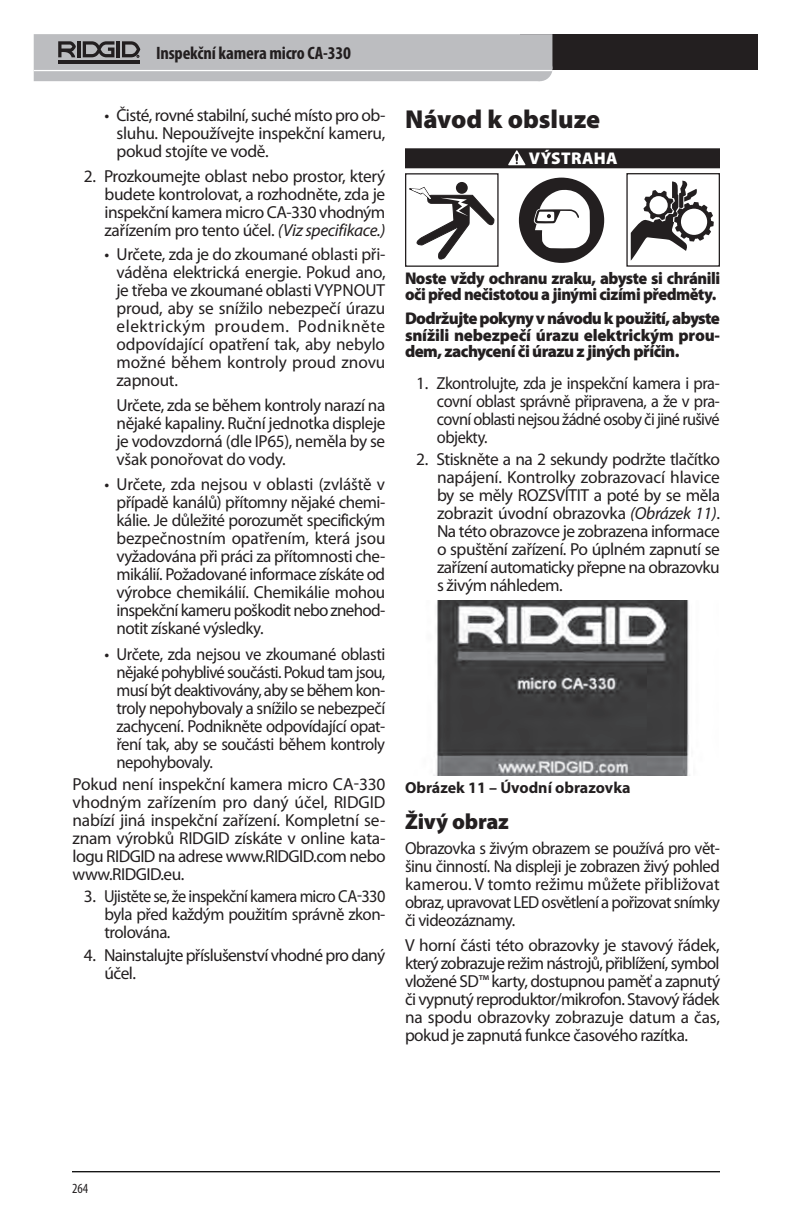
<style>
.page{position:relative;width:792px;height:1224px;background:#fff}
.page>*{position:absolute;margin:0;border:0;box-sizing:border-box;transform-origin:0 0}
.Head-Major{font:900 26px "Myriad Pro";color:#231f20}
.Head-Sub1{font:900 22px "Myriad Pro";letter-spacing:-.01em;color:#231f20}
.t1{font:700 condensed 18px "Myriad Pro";letter-spacing:-.01em;color:#231f20}
.Body-Bullets{font:17.4px/18px "Myriad Pro";letter-spacing:-.02em;color:#231f20;text-align:justify}
.Body-Indent{font:17.4px/18px "Myriad Pro";letter-spacing:-.035em;color:#231f20;text-align:justify}
.Body-Text{font:17.4px/18px "Myriad Pro";letter-spacing:-.03em;color:#231f20;text-align:justify}
.Body-Text-2{font:17.4px/18px "Myriad Pro";letter-spacing:-.03em;color:#231f20;text-align:justify;scale:.96 1}
.Warning_Text{font:900 17px/16.6px "Myriad Pro";letter-spacing:-.03em;color:#231f20;text-align:justify}
.Warning_Text-2{font:900 17px/16.4px "Myriad Pro";letter-spacing:-.03em;color:#231f20;scale:.96 1}
.Warning_Head{font:900 17px "Myriad Pro";color:#fff}
.Body-Fig___Caption{font:700 16px "Myriad Pro";color:#231f20}
.t2{font:condensed 14px "Myriad Pro";color:#231f20}
.s1{font-style:italic}
</style>
<div class="page">
<div style="left:405px;top:148px;width:315px;height:20px;background:#231f20"></div>
<svg style="left:508px;top:165px;width:17px;height:1px"></svg>
<svg style="left:508px;top:150px;width:18px;height:15px"></svg>
<div style="left:456px;top:182px;width:12px;height:12px;background:#231f20;border-radius:50%"></div>
<svg style="left:409px;top:187px;width:85px;height:72px"></svg>
<div style="left:405px;top:173px;width:94px;height:94px;border:1px solid #231f20"></div>
<svg style="left:519px;top:178px;width:85px;height:85px"></svg>
<svg style="left:631px;top:181px;width:83px;height:80px"></svg>
<div style="left:626px;top:173px;width:94px;height:94px;border:1px solid #231f20"></div>
<img style="left:436px;top:600px;width:253px;height:175px">
<div style="left:520px;top:34px;width:238px;height:36px;background:#231f20"></div>
<svg style="left:34px;top:34px;width:518px;height:47px;background:#b7b7ba"></svg>
<hr style="left:72px;top:1171px;width:648px;height:1px;background:#000">
<p class="t1" style="left:156px;top:42px;width:196px">Inspekční kamera micro CA-330</p>
<p class="Body-Bullets" style="left:117px;top:106px;width:270px;text-indent:-12px">• Čisté, rovné stabilní, suché místo pro ob&shy;sluhu. Nepoužívejte inspekční kameru, pokud stojíte ve vodě.</p>
<p class="Body-Indent" style="left:105px;top:167px;width:282px;text-indent:-21px">2. Prozkoumejte oblast nebo prostor, který budete kontrolovat, a rozhodněte, zda je inspekční kamera micro CA-330 vhodným zařízením pro tento účel. <span class="s1">(Viz specifikace.)</span></p>
<p class="Body-Bullets" style="left:117px;top:245px;width:271px;text-align:left;text-indent:-12px">• Určete, zda je do zkoumané oblasti při&shy;váděna elektrická energie. Pokud ano, je třeba ve zkoumané oblasti vypnout proud, aby se snížilo nebezpečí úrazu elektrickým proudem. Podnikněte odpovídající opatření tak, aby nebylo možné během kontroly proud znovu zapnout.</p>
<p class="Body-Bullets" style="left:117px;top:396px;width:271px">Určete, zda se během kontroly narazí na nějaké kapaliny. Ruční jednotka displeje je vodovzdorná (dle IP65), neměla by se však ponořovat do vody.</p>
<p class="Body-Bullets" style="left:117px;top:475px;width:270px;text-indent:-12px">• Určete, zda nejsou v oblasti (zvláště v případě kanálů) přítomny nějaké chemi&shy;kálie. Je důležité porozumět specifickým bezpečnostním opatřením, která jsou vyžadována při práci za přítomnosti che&shy;mikálií. Požadované informace získáte od výrobce chemikálií. Chemikálie mohou inspekční kameru poškodit nebo znehod&shy;notit získané výsledky.</p>
<p class="Body-Bullets" style="left:117px;top:645px;width:271px;text-indent:-12px">• Určete, zda nejsou ve zkoumané oblasti nějaké pohyblivé součásti. Pokud tam jsou, musí být deaktivovány, aby se během kon&shy;troly nepohybovaly a snížilo se nebezpečí zachycení. Podnikněte odpovídající opat&shy;ření tak, aby se součásti během kontroly nepohybovaly.</p>
<p class="Body-Text" style="left:73px;top:774px;width:315px">Pokud není inspekční kamera micro CA-330 vhodným zařízením pro daný účel, RIDGID nabízí jiná inspekční zařízení. Kompletní se&shy;znam výrobků RIDGID získáte v online kata&shy;logu RIDGID na adrese www.RIDGID.com nebo www.RIDGID.eu.</p>
<p class="Body-Indent" style="left:105px;top:886px;width:282px;text-indent:-21px">3. Ujistěte se, že inspekční kamera micro CA-330 byla před každým použitím správně zkon&shy;trolována.</p>
<p class="Body-Indent" style="left:105px;top:946px;width:282px;text-indent:-21px">4. Nainstalujte příslušenství vhodné pro daný účel.</p>
<p class="Head-Major" style="left:405px;top:101px;width:197px">Návod k obsluze</p>
<p class="Warning_Head" style="left:529px;top:147px;width:13px">výstraha</p>
<p class="Warning_Text-2" style="left:405px;top:269px;width:330px">Noste vždy ochranu zraku, abyste si chránili oči před nečistotou a jinými cizími předměty.</p>
<p class="Warning_Text" style="left:405px;top:309px;width:317px">Dodržujte pokyny v návodu k použití, abyste snížili nebezpečí úrazu elektrickým prou&shy;dem, zachycení či úrazu z jiných příčin.</p>
<p class="Body-Indent" style="left:437px;top:374px;width:285px;text-indent:-21px">1. Zkontrolujte, zda je inspekční kamera i pra&shy;covní oblast správně připravena, a že v pra&shy;covní oblasti nejsou žádné osoby či jiné rušivé objekty.</p>
<p class="Body-Indent" style="left:437px;top:450px;width:285px;text-indent:-21px">2. Stiskněte a na 2 sekundy podržte tlačítko napájení. Kontrolky zobrazovací hlavice by se měly ROZSVÍTIT a poté by se měla zobrazit úvodní obrazovka <span class="s1">(Obrázek 11)</span>.<br>Na této obrazovce je zobrazena informace o spuštění zařízení. Po úplném zapnutí se zařízení automaticky přepne na obrazovku s živým náhledem.</p>
<p class="Body-Fig___Caption" style="left:405px;top:777px;width:227px">Obrázek 11 – Úvodní obrazovka</p>
<p class="Head-Sub1" style="left:405px;top:806px;width:106px">Živý obraz</p>
<p class="Body-Text-2" style="left:405px;top:839px;width:330px">Obrazovka s živým obrazem se používá pro vět&shy;šinu činností. Na displeji je zobrazen živý pohled kamerou. V tomto režimu můžete přibližovat obraz, upravovat LED osvětlení a pořizovat snímky či videozáznamy.</p>
<p class="Body-Text" style="left:405px;top:936px;width:317px">V horní části této obrazovky je stavový řádek, který zobrazuje režim nástrojů, přiblížení, symbol vložené SD™ karty, dostupnou paměť a zapnutý či vypnutý reproduktor/mikrofon. Stavový řádek na spodu obrazovky zobrazuje datum a čas, pokud je zapnutá funkce časového razítka.</p>
<p class="t2" style="left:72px;top:1180px;width:18px">264</p>
</div>
